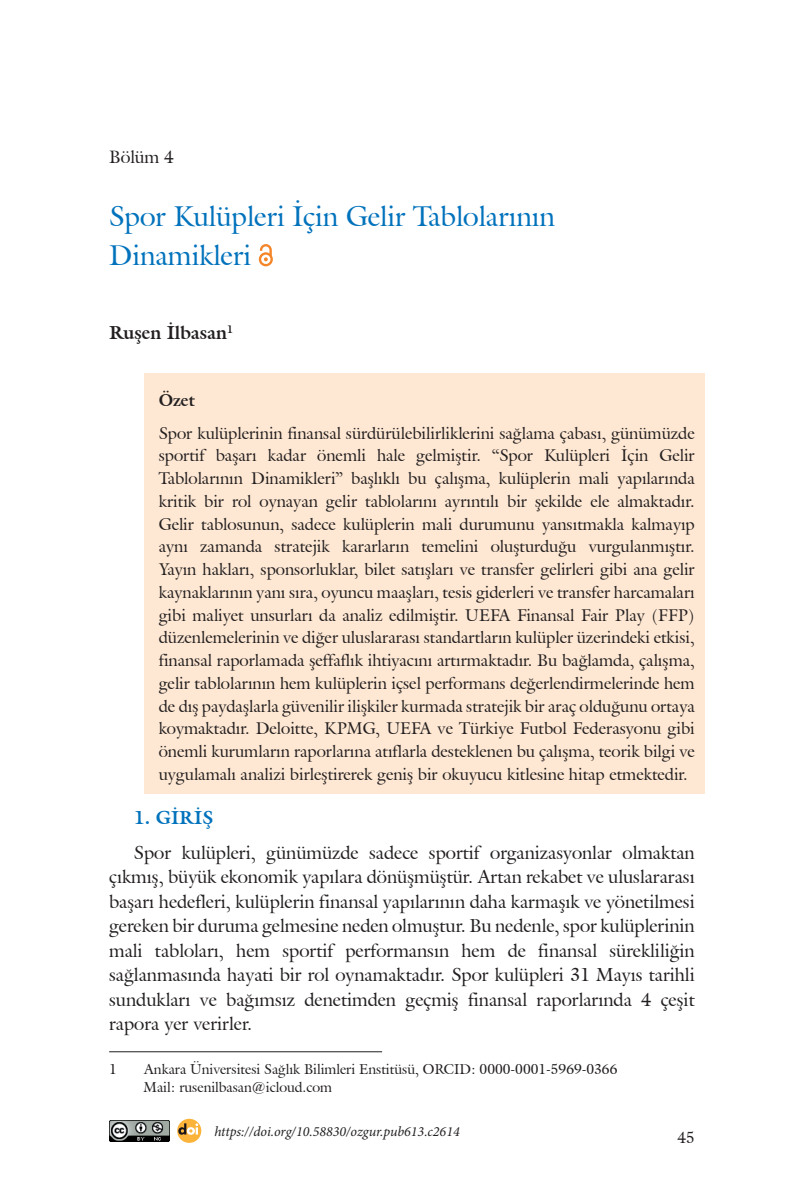
<style>
.page{position:relative;width:794px;height:1191px;background:#fff}
.page>*{position:absolute;margin:0;border:0;box-sizing:border-box;transform-origin:0 0}
.t1{font:28px/38.5px "Galliard IT Cby BT";color:#0072bc}
.t2{font:18.38px/24.5px "Galliard IT Cby BT";color:#231f20;text-align:justify}
.t3{font:700 18.38px "Galliard IT Cby BT";color:#231f20}
.t4{font:700 18.38px "Galliard IT Cby BT";color:#0072bc}
.t5{font:17.5px "Galliard IT Cby BT";color:#231f20}
.t6{font:16.62px/22.8px "Galliard IT Cby BT";color:#231f20;text-align:justify}
.t7{font:700 16.62px "Galliard IT Cby BT";color:#231f20}
.t8{font:15.75px "Galliard IT Cby BT";color:#231f20}
.t9{font:14px/17.5px "Galliard IT Cby BT";color:#231f20}
.t10{font:italic 14px "Minion Pro";color:#231f20}
</style>
<div class="page">
<div style="left:144px;top:373px;width:560px;height:47px;background:#fee8d3"></div>
<div style="left:144px;top:406px;width:560px;height:388px;background:#fee8d3"></div>
<svg style="left:259px;top:244px;width:14px;height:22px"></svg>
<hr style="left:109px;top:1051px;width:273px;height:1px;background:#231f20">
<img style="left:109px;top:1120px;width:60px;height:21px">
<svg style="left:177px;top:1118px;width:24px;height:24px"></svg>
<svg style="left:178px;top:1123px;width:20px;height:11px"></svg>
<p class="t5" style="left:109px;top:145px;width:66px">Bölüm 4</p>
<h1 class="t1" style="left:109px;top:197px;width:447px">Spor Kulüpleri İçin Gelir Tablolarının<br>Dinamikleri</h1>
<p class="t3" style="left:109px;top:320px;width:126px">Ruşen İlbasan<sup>1</sup></p>
<p class="t7" style="left:159px;top:389px;width:38px">Özet</p>
<p class="t6" style="left:159px;top:421px;width:537px">Spor kulüplerinin finansal sürdürülebilirliklerini sağlama çabası, günümüzde sportif başarı kadar önemli hale gelmiştir. “Spor Kulüpleri İçin Gelir Tablolarının Dinamikleri” başlıklı bu çalışma, kulüplerin mali yapılarında kritik bir rol oynayan gelir tablolarını ayrıntılı bir şekilde ele almaktadır.<br>Gelir tablosunun, sadece kulüplerin mali durumunu yansıtmakla kalmayıp aynı zamanda stratejik kararların temelini oluşturduğu vurgulanmıştır.<br>Yayın hakları, sponsorluklar, bilet satışları ve transfer gelirleri gibi ana gelir kaynaklarının yanı sıra, oyuncu maaşları, tesis giderleri ve transfer harcamaları gibi maliyet unsurları da analiz edilmiştir. UEFA Finansal Fair Play (FFP) düzenlemelerinin ve diğer uluslararası standartların kulüpler üzerindeki etkisi, finansal raporlamada şeffaflık ihtiyacını artırmaktadır. Bu bağlamda, çalışma, gelir tablolarının hem kulüplerin içsel performans değerlendirmelerinde hem de dış paydaşlarla güvenilir ilişkiler kurmada stratejik bir araç olduğunu ortaya koymaktadır. Deloitte, KPMG, UEFA ve Türkiye Futbol Federasyonu gibi önemli kurumların raporlarına atıflarla desteklenen bu çalışma, teorik bilgi ve uygulamalı analizi birleştirerek geniş bir okuyucu kitlesine hitap etmektedir.</p>
<p class="t4" style="left:134px;top:806px;width:81px">1. GİRİŞ</p>
<p class="t2" style="left:109px;top:840px;width:587px;text-indent:25px">Spor kulüpleri, günümüzde sadece sportif organizasyonlar olmaktan çıkmış, büyük ekonomik yapılara dönüşmüştür. Artan rekabet ve uluslararası başarı hedefleri, kulüplerin finansal yapılarının daha karmaşık ve yönetilmesi gereken bir duruma gelmesine neden olmuştur. Bu nedenle, spor kulüplerinin mali tabloları, hem sportif performansın hem de finansal sürekliliğin sağlanmasında hayati bir rol oynamaktadır. Spor kulüpleri 31 Mayıs tarihli sundukları ve bağımsız denetimden geçmiş finansal raporlarında 4 çeşit rapora yer verirler.</p>
<p class="t9" style="left:109px;top:1060px;width:9px">1</p>
<p class="t9" style="left:144px;top:1060px;width:475px">Ankara Üniversitesi Sağlık Bilimleri Enstitüsü, ORCID: 0000-0001-5969-0366<br>Mail: rusenilbasan@icloud.com</p>
<p class="t10" style="left:214px;top:1121px;width:247px">https://doi.org/10.58830/ozgur.pub613.c2614</p>
<p class="t8" style="left:677px;top:1127px;width:19px">45</p>
</div>
